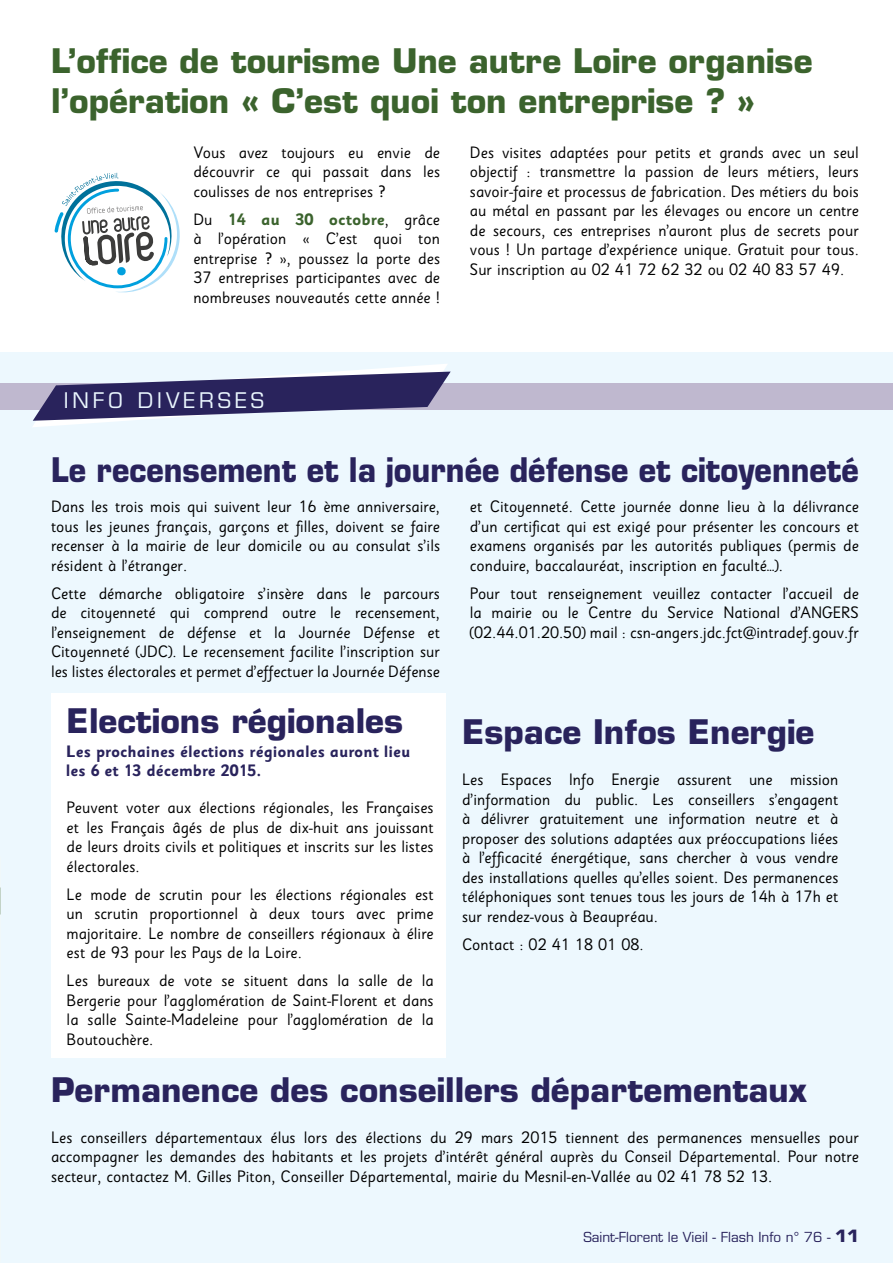
<style>
.page{position:relative;width:893px;height:1263px;background:#fff}
.page>*{position:absolute;margin:0;border:0;box-sizing:border-box;transform-origin:0 0}
.t1{font:700 33px/39.6px "Eurostile";color:#3b632d}
.t2{font:700 33px "Eurostile";color:#29235c}
.t3{font:700 33px "Eurostile";color:#29235c;scale:.92 1}
.t4{font:21px "Eurostile";letter-spacing:.19em;color:#eaf6fe}
.t5{font:16.5px/19.5px "Sassoon Sans";color:#000;text-align:justify}
.t6{font:700 16.5px/19.5px "Sassoon Sans";color:#29235c}
.t7{font:13.5px "Eurostile";color:#29235c}
.s1{font-weight:700;color:#3b632d}
.s2{font-weight:700;font-size:16.5px}
</style>
<div class="page">
<div style="left:0;top:352px;width:893px;height:911px;background:#edf8fe"></div>
<div style="left:51px;top:693px;width:394px;height:364px;background:#fff"></div>
<svg style="left:54px;top:173px;width:126px;height:120px"></svg>
<div style="left:0;top:383px;width:893px;height:27px;background:#bfb8cf"></div>
<svg style="left:33px;top:364px;width:418px;height:63px"></svg>
<h1 class="t1" style="left:51px;top:41px;width:763px">L’office de tourisme Une autre Loire organise l’opération « C’est quoi ton entreprise ? »</h1>
<p class="t5" style="left:193px;top:143px;width:248px">Vous avez toujours eu envie de découvrir ce qui passait dans les coulisses de nos entreprises ?</p>
<p class="t5" style="left:193px;top:210px;width:248px">Du <span class="s1">14 au 30 octobre</span>, grâce à l’opération « C’est quoi ton entreprise ? », poussez la porte des 37 entreprises participantes avec de nombreuses nouveautés cette année !</p>
<p class="t5" style="left:470px;top:143px;width:391px">Des visites adaptées pour petits et grands avec un seul objectif : transmettre la passion de leurs métiers, leurs savoir-faire et processus de fabrication. Des métiers du bois au métal en passant par les élevages ou encore un centre de secours, ces entreprises n’auront plus de secrets pour vous ! Un partage d’expérience unique. Gratuit pour tous.<br>Sur inscription au 02 41 72 62 32 ou 02 40 83 57 49.</p>
<p class="t4" style="left:64px;top:388px;width:202px">INFO DIVERSES</p>
<h1 class="t3" style="left:51px;top:449px;width:880px">Le recensement et la journée défense et citoyenneté</h1>
<p class="t5" style="left:51px;top:497px;width:391px">Dans les trois mois qui suivent leur 16 ème anniversaire, tous les jeunes français, garçons et filles, doivent se faire recenser à la mairie de leur domicile ou au consulat s’ils résident à l’étranger.</p>
<p class="t5" style="left:51px;top:584px;width:391px">Cette démarche obligatoire s’insère dans le parcours de citoyenneté qui comprend outre le recensement, l’enseignement de défense et la Journée Défense et Citoyenneté (JDC). Le recensement facilite l’inscription sur les listes électorales et permet d’effectuer la Journée Défense</p>
<p class="t5" style="left:470px;top:497px;width:391px">et Citoyenneté. Cette journée donne lieu à la délivrance d’un certificat qui est exigé pour présenter les concours et examens organisés par les autorités publiques (permis de conduire, baccalauréat, inscription en faculté…).</p>
<p class="t5" style="left:470px;top:584px;width:391px">Pour tout renseignement veuillez contacter l’accueil de la mairie ou le Centre du Service National d’ANGERS (02.44.01.20.50) mail : csn-angers.jdc.fct@intradef.gouv.fr</p>
<h1 class="t2" style="left:67px;top:700px;width:338px">Elections régionales</h1>
<p class="t6" style="left:66px;top:742px;width:346px">Les prochaines élections régionales auront lieu les 6 et 13 décembre 2015.</p>
<p class="t5" style="left:67px;top:798px;width:369px">Peuvent voter aux élections régionales, les Françaises et les Français âgés de plus de dix-huit ans jouissant de leurs droits civils et politiques et inscrits sur les listes électorales.</p>
<p class="t5" style="left:67px;top:885px;width:369px">Le mode de scrutin pour les élections régionales est un scrutin proportionnel à deux tours avec prime majoritaire. Le nombre de conseillers régionaux à élire est de 93 pour les Pays de la Loire.</p>
<p class="t5" style="left:67px;top:971px;width:369px">Les bureaux de vote se situent dans la salle de la Bergerie pour l’agglomération de Saint-Florent et dans la salle Sainte-Madeleine pour l’agglomération de la Boutouchère.</p>
<h1 class="t2" style="left:462px;top:711px;width:354px">Espace Infos Energie</h1>
<p class="t5" style="left:462px;top:770px;width:378px">Les Espaces Info Energie assurent une mission d’information du public. Les conseillers s’engagent à délivrer gratuitement une information neutre et à proposer des solutions adaptées aux préoccupations liées à l’efficacité énergétique, sans chercher à vous vendre des installations quelles qu’elles soient. Des permanences téléphoniques sont tenues tous les jours de 14h à 17h et sur rendez-vous à Beaupréau.</p>
<p class="t5" style="left:462px;top:935px;width:183px">Contact : 02 41 18 01 08.</p>
<h1 class="t2" style="left:51px;top:1069px;width:757px">Permanence des conseillers départementaux</h1>
<p class="t5" style="left:51px;top:1128px;width:809px">Les conseillers départementaux élus lors des élections du 29 mars 2015 tiennent des permanences mensuelles pour accompagner les demandes des habitants et les projets d’intérêt général auprès du Conseil Départemental. Pour notre secteur, contactez M. Gilles Piton, Conseiller Départemental, mairie du Mesnil-en-Vallée au 02 41 78 52 13.</p>
<p class="t7" style="left:583px;top:1229px;width:277px">Saint-Florent le Vieil - Flash Info n° 76 - <span class="s2">11</span></p>
</div>
